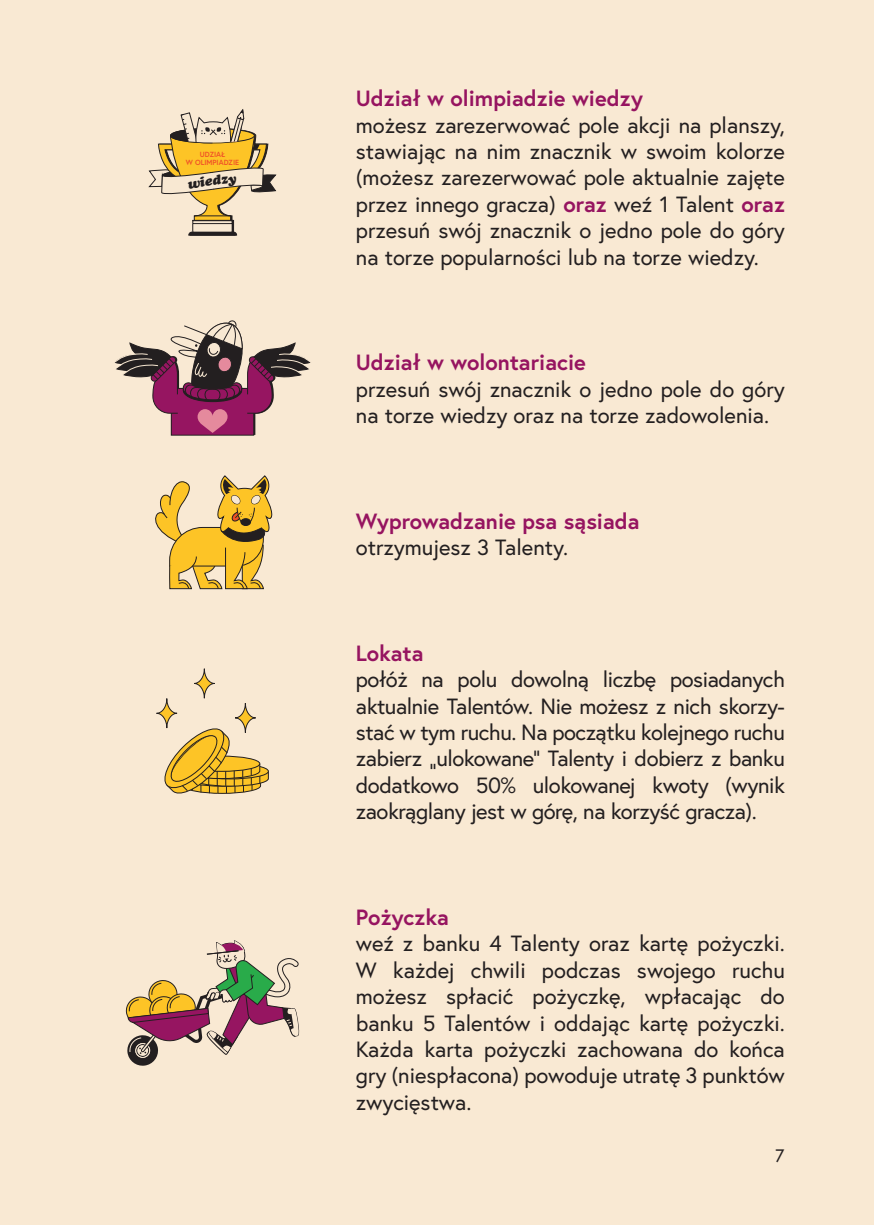
<style>
.page{position:relative;width:874px;height:1225px;background:#fff}
.page>*{position:absolute;margin:0;border:0;box-sizing:border-box;transform-origin:0 0}
.t1{font:22px/26.4px "Europa";color:#231f20;text-align:justify}
.t2{font:700 22px "Europa";color:#961460}
.t3{font:18px "Europa";color:#231f20}
.t4{font:700 7.4px/8px "Europa";color:#f05026;text-align:center}
.s1{font-weight:700;color:#961460}
</style>
<div class="page">
<div style="left:0;top:0;width:873px;height:1225px;background:#f9e9d3"></div>
<svg style="left:164px;top:728px;width:105px;height:66px"></svg>
<svg style="left:156px;top:698px;width:21px;height:30px"></svg>
<div style="left:156px;top:698px;width:21px;height:30px;border:1px solid #231f20;border-radius:50%"></div>
<svg style="left:235px;top:703px;width:20px;height:29px"></svg>
<div style="left:234px;top:702px;width:22px;height:31px;border:1px solid #231f20;border-radius:50%"></div>
<svg style="left:194px;top:668px;width:20px;height:30px"></svg>
<div style="left:193px;top:668px;width:22px;height:30px;border:1px solid #231f20;border-radius:50%"></div>
<svg style="left:155px;top:475px;width:118px;height:114px"></svg>
<svg style="left:125px;top:941px;width:174px;height:125px"></svg>
<svg style="left:114px;top:320px;width:197px;height:115px"></svg>
<svg style="left:148px;top:109px;width:128px;height:127px"></svg>
<p class="t4" style="left:186px;top:150px;width:55px">UDZIAŁ<br>W OLIMPIADZIE</p>
<p class="t2" style="left:355px;top:83px;width:288px">Udział w olimpiadzie wiedzy</p>
<p class="t1" style="left:355px;top:111px;width:430px">możesz zarezerwować pole akcji na planszy, stawiając na nim znacznik w swoim kolorze (możesz zarezerwować pole aktualnie zajęte przez innego gracza) <span class="s1">oraz</span> weź 1 Talent <span class="s1">oraz </span>przesuń swój znacznik o jedno pole do góry na torze popularności lub na torze wiedzy.</p>
<p class="t2" style="left:355px;top:347px;width:231px">Udział w wolontariacie</p>
<p class="t1" style="left:355px;top:375px;width:430px">przesuń swój znacznik o jedno pole do góry na torze wiedzy oraz na torze zadowolenia.</p>
<p class="t2" style="left:355px;top:506px;width:285px">Wyprowadzanie psa sąsiada</p>
<p class="t1" style="left:355px;top:534px;width:214px">otrzymujesz 3 Talenty.</p>
<p class="t2" style="left:355px;top:638px;width:69px">Lokata</p>
<p class="t1" style="left:355px;top:666px;width:430px">połóż na polu dowolną liczbę posiadanych aktualnie Talentów. Nie możesz z nich skorzy&shy;stać w tym ruchu. Na początku kolejnego ruchu zabierz „ulokowane” Talenty i dobierz z banku dodatkowo 50% ulokowanej kwoty (wynik zaokrąglany jest w górę, na korzyść gracza).</p>
<p class="t2" style="left:355px;top:902px;width:94px">Pożyczka</p>
<p class="t1" style="left:355px;top:930px;width:430px">weź z banku 4 Talenty oraz kartę pożyczki.<br>W każdej chwili podczas swojego ruchu możesz spłacić pożyczkę, wpłacając do banku 5 Talentów i oddając kartę pożyczki.<br>Każda karta pożyczki zachowana do końca gry (niespłacona) powoduje utratę 3 punktów zwycięstwa.</p>
<p class="t3" style="left:774px;top:1144px;width:11px">7</p>
</div>
